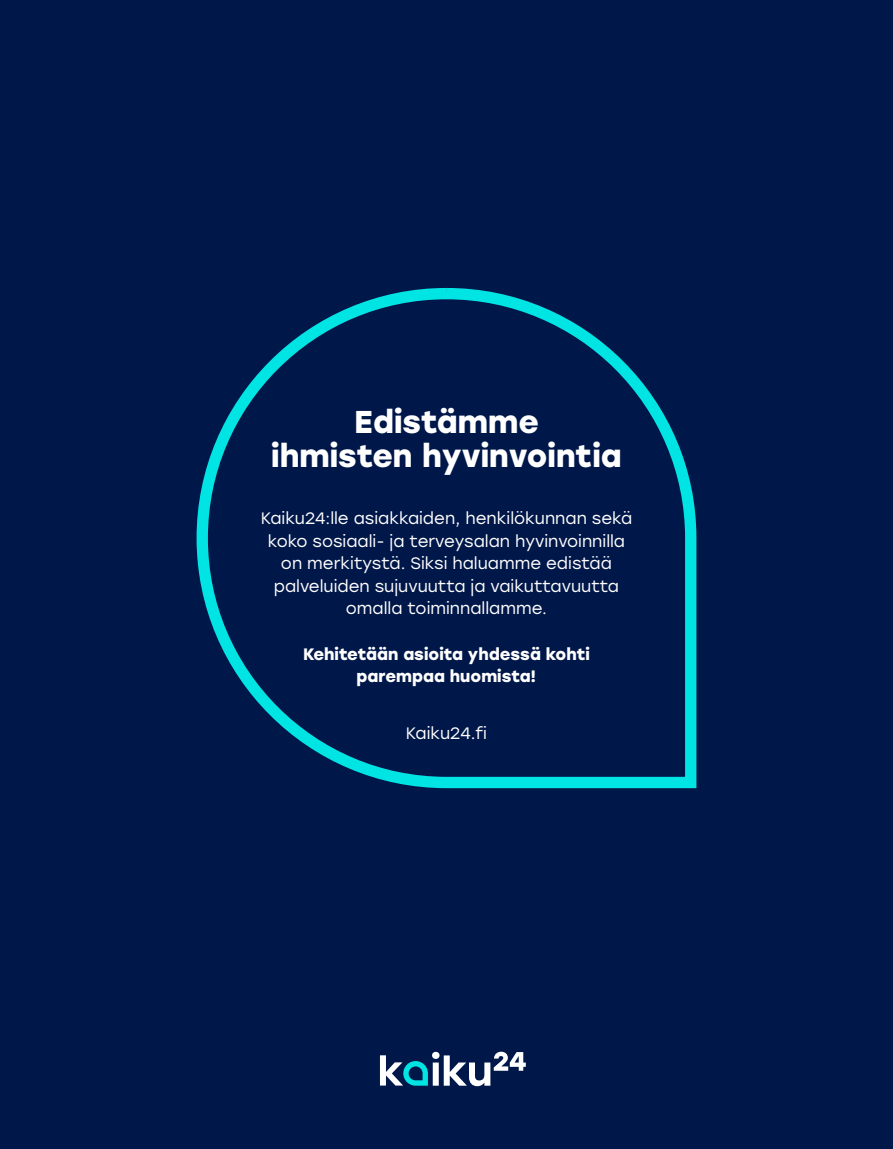
<style>
.page{position:relative;width:893px;height:1149px;background:#fff}
.page>*{position:absolute;margin:0;border:0;box-sizing:border-box;transform-origin:0 0}
.t1{font:700 31.5px/34.5px "Stolzl";color:#fff;text-align:center}
.t2{font:16.5px/22.5px "Stolzl";color:#fff;text-align:center}
.t3{font:700 16.5px/22.5px "Stolzl";color:#fff;text-align:center}
</style>
<div class="page">
<div style="left:0;top:0;width:893px;height:1148px;background:#001749"></div>
<svg style="left:196px;top:288px;width:501px;height:501px"></svg>
<svg style="left:380px;top:1051px;width:146px;height:34px"></svg>
<h1 class="t1" style="left:271px;top:402px;width:352px">Edistämme<br>ihmisten hyvinvointia</h1>
<p class="t2" style="left:261px;top:506px;width:373px">Kaiku24:lle asiakkaiden, henkilökunnan sekä koko sosiaali- ja terveysalan hyvinvoinnilla on merkitystä. Siksi haluamme edistää palveluiden sujuvuutta ja vaikuttavuutta omalla toiminnallamme.</p>
<p class="t3" style="left:303px;top:641px;width:288px">Kehitetään asioita yhdessä kohti parempaa huomista!</p>
<p class="t2" style="left:406px;top:721px;width:82px">Kaiku24.fi</p>
</div>
